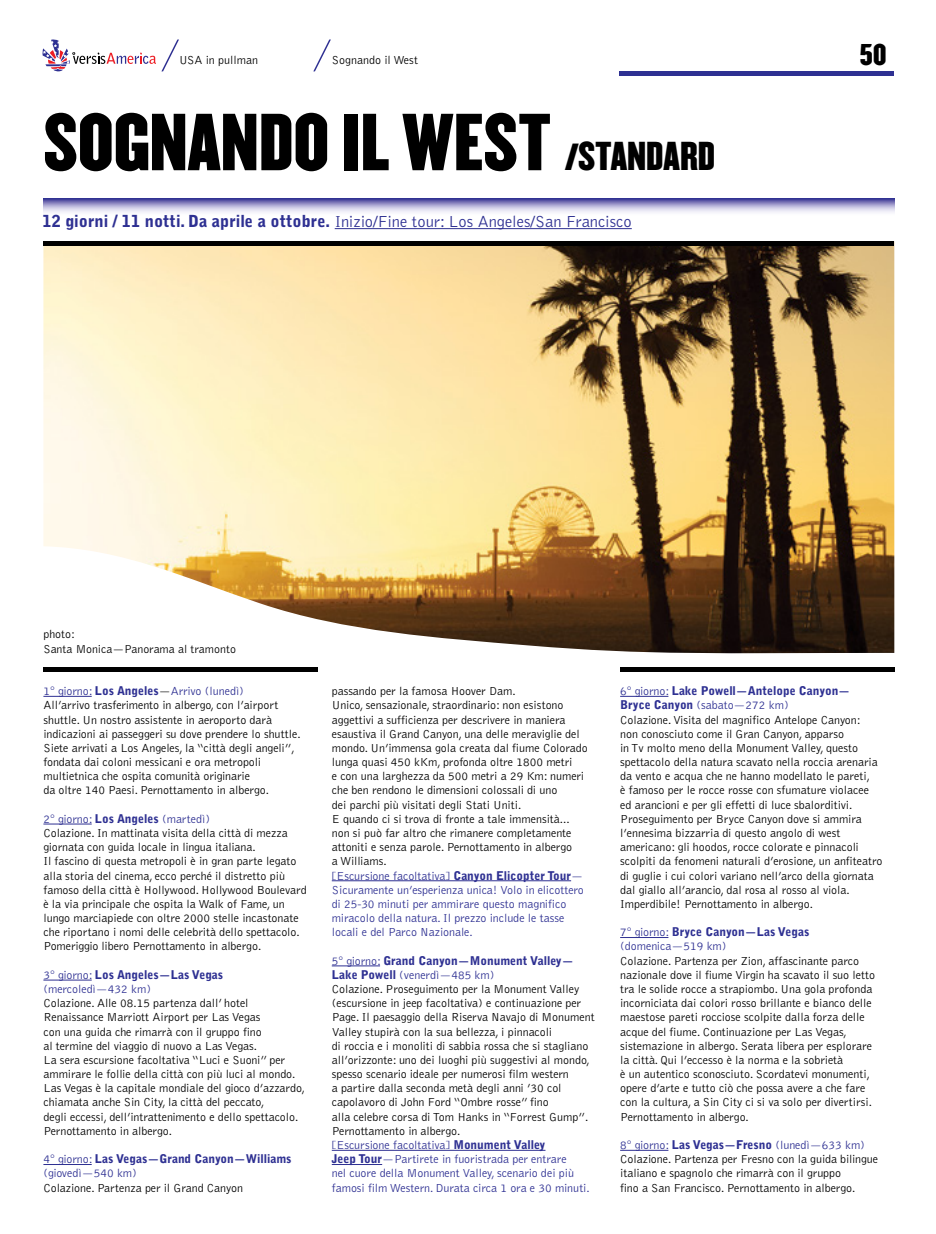
<style>
.page{position:relative;width:936px;height:1234px;background:#fff}
.page>*{position:absolute;margin:0;border:0;box-sizing:border-box;transform-origin:0 0}
.t1{font:70.5px "Champion HTF Welterweight";color:#000}
.t2{font:26.25px "Champion HTF Welterweight";color:#000}
.t3{font:300 16.5px "Bell Gothic";color:#2e3092}
.t4{font:300 12px/14.1px "Bell Gothic";letter-spacing:-.005em;color:#000}
.t5{font:300 12px/14.1px "Bell Gothic";letter-spacing:-.005em;color:#2e3092}
.t6{font:900 12px/14.1px "Bell Gothic";letter-spacing:-.005em;color:#2e3092}
.t7{font:300 11.85px/14.1px "Bell Gothic";color:#000}
.s1{font-size:33px}
.s2{font-size:35.25px}
.s3{font-weight:900}
.s4{color:#2e3092}
.s5{font-weight:900;color:#2e3092}
.s6{font-weight:300}
</style>
<div class="page">
<svg style="left:42px;top:39px;width:137px;height:33px"></svg>
<svg style="left:313px;top:39px;width:18px;height:32px"></svg>
<div style="left:619px;top:71px;width:274px;height:5px;background:#2e3092"></div>
<hr style="left:620px;top:696px;width:48px;height:1px;background:#2e3092">
<hr style="left:620px;top:937px;width:48px;height:1px;background:#2e3092">
<hr style="left:620px;top:1149px;width:48px;height:1px;background:#2e3092">
<svg style="left:43px;top:198px;width:851px;height:15px;background:#a4a1ce"></svg>
<hr style="left:335px;top:228px;width:296px;height:1px;background:#2e3092">
<img style="left:43px;top:246px;width:851px;height:408px">
<div style="left:43px;top:666px;width:274px;height:5px;background:#000"></div>
<hr style="left:43px;top:696px;width:49px;height:1px;background:#2e3092">
<hr style="left:43px;top:823px;width:49px;height:1px;background:#2e3092">
<hr style="left:43px;top:979px;width:49px;height:1px;background:#2e3092">
<hr style="left:43px;top:1163px;width:49px;height:1px;background:#2e3092">
<hr style="left:332px;top:880px;width:239px;height:1px;background:#2e3092">
<hr style="left:332px;top:965px;width:48px;height:1px;background:#2e3092">
<hr style="left:332px;top:1149px;width:213px;height:1px;background:#2e3092">
<hr style="left:332px;top:1163px;width:50px;height:1px;background:#2e3092">
<div style="left:43px;top:241px;width:851px;height:5px;background:#000"></div>
<div style="left:620px;top:666px;width:274px;height:5px;background:#000"></div>
<p class="t4" style="left:179px;top:53px;width:81px">USA in pullman</p>
<p class="t4" style="left:332px;top:53px;width:88px">Sognando il West</p>
<h2 class="t2" style="left:859px;top:37px;width:28px">50</h2>
<h1 class="t1" style="left:43px;top:96px;width:673px">SOGNANDO IL WEST <span class="s1">/</span><span class="s2">STANDARD</span></h1>
<h3 class="t3" style="left:43px;top:213px;width:590px"><span class="s3">12 giorni / 11 notti. Da aprile a ottobre.</span> Inizio/Fine tour: Los Angeles/San Francisco</h3>
<p class="t7" style="left:43px;top:627px;width:194px">photo:<br>Santa Monica—Panorama al tramonto</p>
<p class="t4" style="left:43px;top:684px;width:259px"><span class="s4">1° giorno:</span> <span class="s5">Los Angeles</span>—<span class="s4">Arrivo (lunedì)<br></span>All’arrivo trasferimento in albergo, con l’airport shuttle. Un nostro assistente in aeroporto darà indicazioni ai passeggeri su dove prendere lo shuttle.<br>Siete arrivati a Los Angeles, la “città degli angeli”, fondata dai coloni messicani e ora metropoli multietnica che ospita comunità originarie<br>da oltre 140 Paesi. Pernottamento in albergo.</p>
<p class="t4" style="left:43px;top:811px;width:265px"><span class="s4">2° giorno:</span> <span class="s5">Los Angeles</span> <span class="s4">(martedì)<br></span>Colazione. In mattinata visita della città di mezza giornata con guida locale in lingua italiana.<br>Il fascino di questa metropoli è in gran parte legato alla storia del cinema, ecco perché il distretto più famoso della città è Hollywood. Hollywood Boulevard è la via principale che ospita la Walk of Fame, un lungo marciapiede con oltre 2000 stelle incastonate che riportano i nomi delle celebrità dello spettacolo.<br>Pomeriggio libero Pernottamento in albergo.</p>
<p class="t5" style="left:43px;top:967px;width:181px">3° giorno: <span class="s3">Los Angeles—Las Vegas </span>(mercoledì—432 km)</p>
<p class="t4" style="left:43px;top:996px;width:263px">Colazione. Alle 08.15 partenza dall’ hotel Renaissance Marriott Airport per Las Vegas<br>con una guida che rimarrà con il gruppo fino<br>al termine del viaggio di nuovo a Las Vegas.<br>La sera escursione facoltativa “Luci e Suoni” per ammirare le follie della città con più luci al mondo.<br>Las Vegas è la capitale mondiale del gioco d’azzardo, chiamata anche Sin City, la città del peccato,<br>degli eccessi, dell’intrattenimento e dello spettacolo.<br>Pernottamento in albergo.</p>
<p class="t6" style="left:43px;top:1151px;width:250px"><span class="s6">4° giorno:</span> Las Vegas—Grand Canyon—Williams <span class="s6">(giovedì—540 km)</span></p>
<p class="t4" style="left:43px;top:1180px;width:201px">Colazione. Partenza per il Grand Canyon</p>
<p class="t4" style="left:332px;top:684px;width:257px">passando per la famosa Hoover Dam.<br>Unico, sensazionale, straordinario: non esistono aggettivi a sufficienza per descrivere in maniera esaustiva il Grand Canyon, una delle meraviglie del mondo. Un’immensa gola creata dal fiume Colorado lunga quasi 450 kKm, profonda oltre 1800 metri<br>e con una larghezza da 500 metri a 29 Km: numeri che ben rendono le dimensioni colossali di uno<br>dei parchi più visitati degli Stati Uniti.<br>E quando ci si trova di fronte a tale immensità... non si può far altro che rimanere completamente attoniti e senza parole. Pernottamento in albergo<br>a Williams.<br><span class="s4">[Escursione facoltativa]</span> <span class="s5">Canyon Elicopter Tour</span><span class="s4">— Sicuramente un’esperienza unica! Volo in elicottero di 25-30 minuti per ammirare questo magnifico miracolo della natura. Il prezzo include le tasse locali e del Parco Nazionale.</span></p>
<p class="t4" style="left:332px;top:953px;width:264px"><span class="s4">5° giorno:</span> <span class="s5">Grand Canyon—Monument Valley— Lake Powell</span> <span class="s4">(venerdì—485 km)<br></span>Colazione. Proseguimento per la Monument Valley (escursione in jeep facoltativa) e continuazione per Page. Il paesaggio della Riserva Navajo di Monument Valley stupirà con la sua bellezza, i pinnacoli<br>di roccia e i monoliti di sabbia rossa che si stagliano all’orizzonte: uno dei luoghi più suggestivi al mondo, spesso scenario ideale per numerosi film western<br>a partire dalla seconda metà degli anni ’30 col capolavoro di John Ford “Ombre rosse” fino<br>alla celebre corsa di Tom Hanks in “Forrest Gump”.<br>Pernottamento in albergo.<br><span class="s4">[Escursione facoltativa]</span> <span class="s5">Monument Valley<br>Jeep Tour</span><span class="s4">—Partirete in fuoristrada per entrare<br>nel cuore della Monument Valley, scenario dei più famosi film Western. Durata circa 1 ora e 30 minuti.</span></p>
<p class="t4" style="left:620px;top:684px;width:264px"><span class="s4">6° giorno:</span> <span class="s5">Lake Powell—Antelope Canyon— Bryce Canyon</span> <span class="s4">(sabato—272 km)<br></span>Colazione. Visita del magnifico Antelope Canyon:<br>non conosciuto come il Gran Canyon, apparso<br>in Tv molto meno della Monument Valley, questo spettacolo della natura scavato nella roccia arenaria da vento e acqua che ne hanno modellato le pareti,<br>è famoso per le rocce rosse con sfumature violacee ed arancioni e per gli effetti di luce sbalorditivi.<br>Proseguimento per Bryce Canyon dove si ammira l’ennesima bizzarria di questo angolo di west americano: gli hoodos, rocce colorate e pinnacoli scolpiti da fenomeni naturali d’erosione, un anfiteatro di guglie i cui colori variano nell’arco della giornata dal giallo all’arancio, dal rosa al rosso al viola.<br>Imperdibile! Pernottamento in albergo.</p>
<p class="t5" style="left:620px;top:925px;width:191px">7° giorno: <span class="s3">Bryce Canyon—Las Vegas </span>(domenica—519 km)</p>
<p class="t4" style="left:620px;top:953px;width:256px">Colazione. Partenza per Zion, affascinante parco nazionale dove il fiume Virgin ha scavato il suo letto tra le solide rocce a strapiombo. Una gola profonda incorniciata dai colori rosso brillante e bianco delle maestose pareti rocciose scolpite dalla forza delle acque del fiume. Continuazione per Las Vegas, sistemazione in albergo. Serata libera per esplorare la città. Qui l’eccesso è la norma e la sobrietà<br>è un autentico sconosciuto. Scordatevi monumenti, opere d’arte e tutto ciò che possa avere a che fare con la cultura, a Sin City ci si va solo per divertirsi.<br>Pernottamento in albergo.</p>
<p class="t4" style="left:620px;top:1137px;width:259px"><span class="s4">8° giorno:</span> <span class="s5">Las Vegas—Fresno</span> <span class="s4">(lunedì—633 km)<br></span>Colazione. Partenza per Fresno con la guida bilingue italiano e spagnolo che rimarrà con il gruppo<br>fino a San Francisco. Pernottamento in albergo.</p>
</div>
